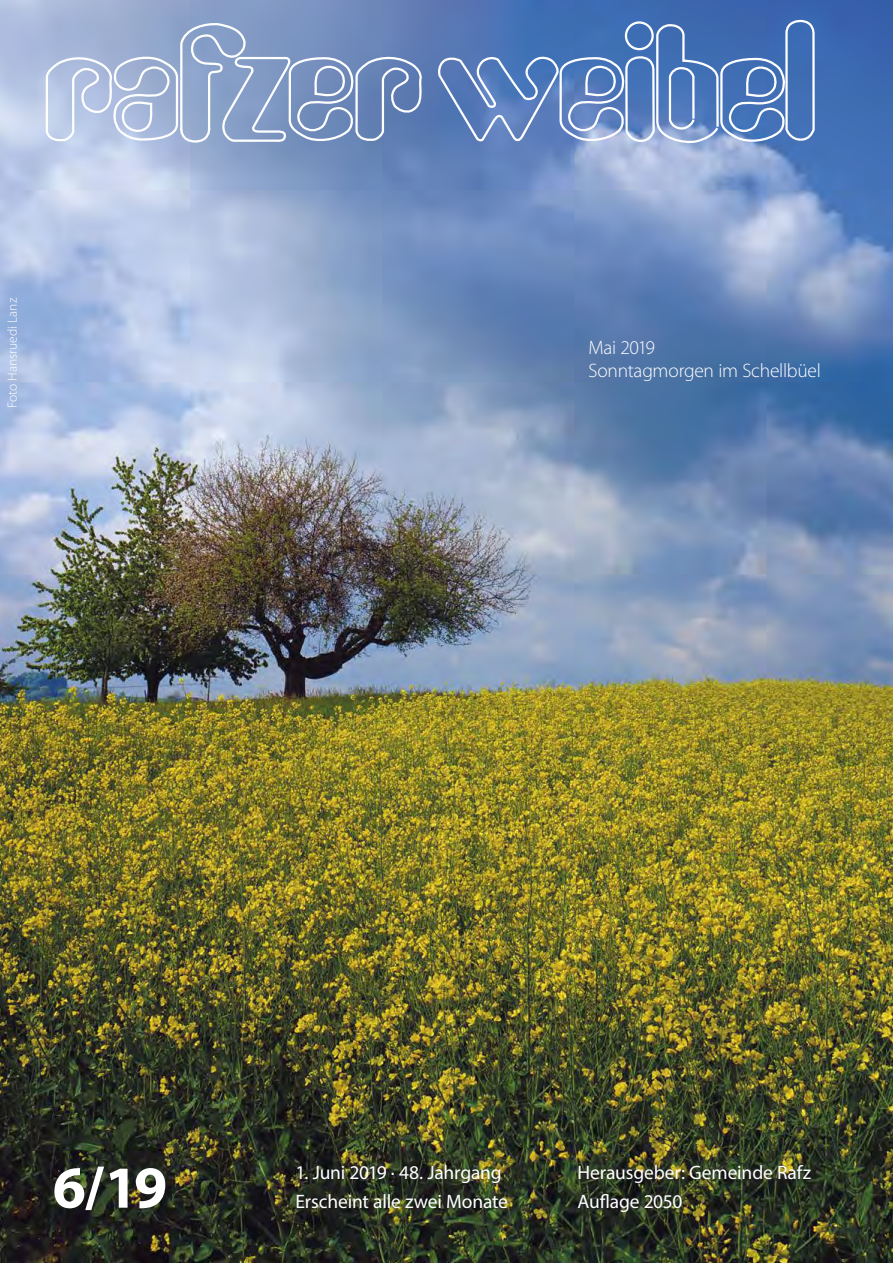
<style>
.page{position:relative;width:893px;height:1263px;background:#fff}
.page>*{position:absolute;margin:0;border:0;box-sizing:border-box;transform-origin:0 0}
.t1{font:700 60px "Myriad Pro";color:#fff}
.t2{font:19.5px/28.5px "Myriad Pro";letter-spacing:-.01em;color:#fff}
.t3{font:300 19.5px/23.4px "Myriad Pro";letter-spacing:-.01em;color:#fff}
.t4{font:300 13.5px "Myriad Pro";color:#fff}
</style>
<div class="page">
<img style="left:0;top:0;width:893px;height:1263px">
<svg style="left:45px;top:22px;width:381px;height:122px;background:#94a8cd"></svg>
<svg style="left:438px;top:0;width:378px;height:147px;background:#5e83be"></svg>
<p class="t4" style="left:4px;top:408px;width:112px;rotate:-90deg">Foto Hansruedi Lanz</p>
<p class="t3" style="left:588px;top:335px;width:234px">Mai 2019<br>Sonntagmorgen im Schellbüel</p>
<h1 class="t1" style="left:53px;top:1148px;width:116px">6/19</h1>
<p class="t2" style="left:296px;top:1158px;width:214px">1. Juni 2019 · 48. Jahrgang<br>Erscheint alle zwei Monate</p>
<p class="t2" style="left:578px;top:1158px;width:235px">Herausgeber: Gemeinde Rafz</p>
<p class="t2" style="left:578px;top:1186px;width:107px">Auflage 2050</p>
</div>
